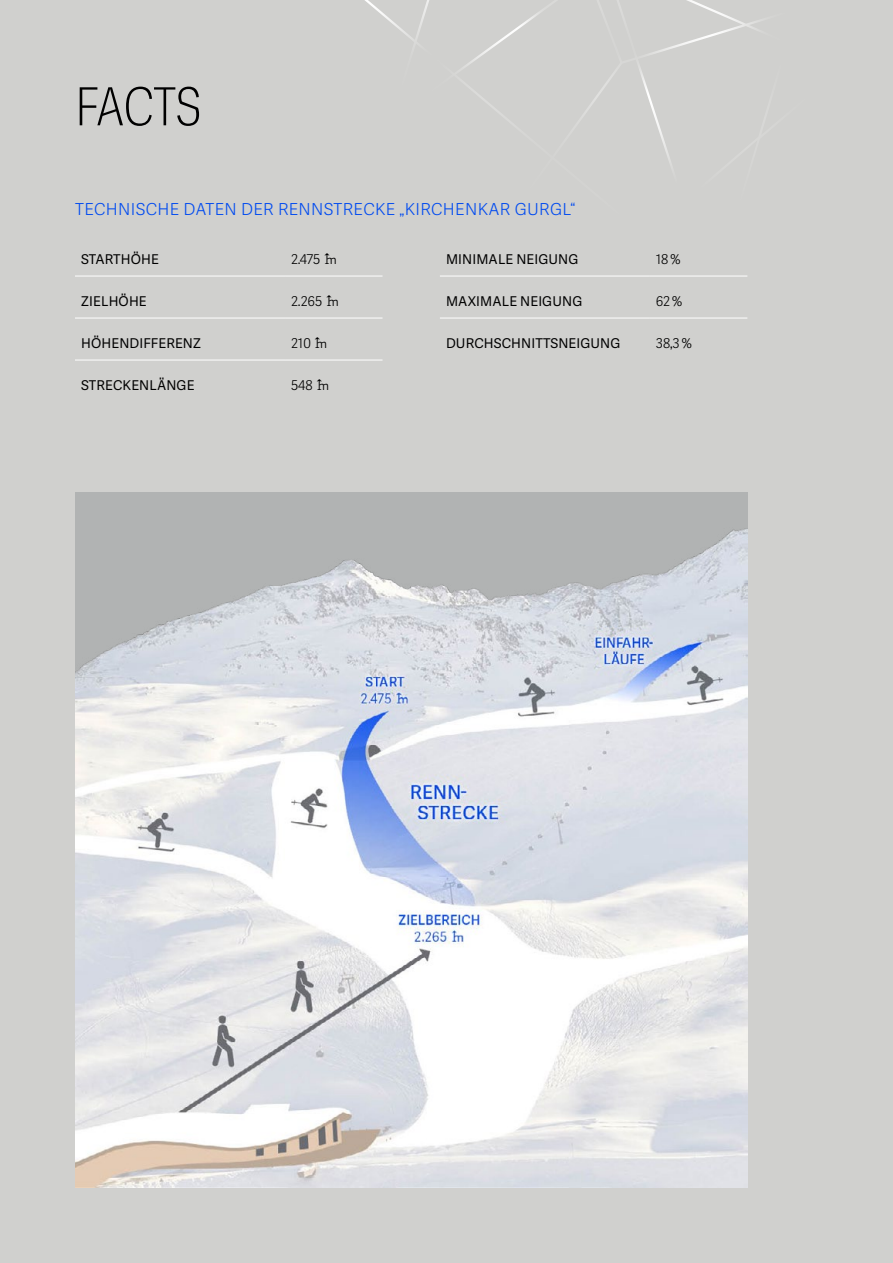
<style>
.page{position:relative;width:893px;height:1263px;background:#d0d0ce}
.page>*{position:absolute;margin:0;border:0;box-sizing:border-box;transform-origin:0 0}
.t1{font:100 52.5px "Adelle Sans Cnd Gurgl HL";letter-spacing:-.02em;color:#000}
.t2{font:300 16.5px "Adelle Sans Gurgl";letter-spacing:.02em;color:#004af0}
.t3{font:13.5px "Adelle Sans Gurgl";letter-spacing:.01em;color:#000}
.t4{font:300 13.5px "Adelle Sans Gurgl";color:#000}
</style>
<div class="page">
<svg style="left:259px;top:0;width:501px;height:319px"></svg>
<hr style="left:75px;top:276px;width:210px;height:1px;background:#fff">
<hr style="left:285px;top:276px;width:97px;height:1px;background:#fff">
<hr style="left:75px;top:318px;width:210px;height:1px;background:#fff">
<hr style="left:285px;top:318px;width:97px;height:1px;background:#fff">
<hr style="left:75px;top:360px;width:210px;height:1px;background:#fff">
<hr style="left:285px;top:360px;width:97px;height:1px;background:#fff">
<hr style="left:440px;top:276px;width:210px;height:1px;background:#fff">
<hr style="left:650px;top:276px;width:97px;height:1px;background:#fff">
<hr style="left:440px;top:318px;width:210px;height:1px;background:#fff">
<hr style="left:650px;top:318px;width:97px;height:1px;background:#fff">
<div style="left:75px;top:492px;width:672px;height:696px;background:#b1b3b3"></div>
<img style="left:75px;top:529px;width:672px;height:659px">
<h1 class="t1" style="left:75px;top:77px;width:128px">FACTS</h1>
<p class="t2" style="left:75px;top:200px;width:502px">TECHNISCHE DATEN DER RENNSTRECKE „KIRCHENKAR GURGL“</p>
<p class="t3" style="left:81px;top:251px;width:79px">STARTHÖHE</p>
<p class="t4" style="left:291px;top:251px;width:48px">2.475 METER</p>
<p class="t3" style="left:81px;top:293px;width:67px">ZIELHÖHE</p>
<p class="t4" style="left:291px;top:293px;width:50px">2.265 METER</p>
<p class="t3" style="left:81px;top:335px;width:121px">HÖHENDIFFERENZ</p>
<p class="t4" style="left:291px;top:335px;width:38px">210 METER</p>
<p class="t3" style="left:81px;top:377px;width:115px">STRECKENLÄNGE</p>
<p class="t4" style="left:291px;top:377px;width:40px">548 METER</p>
<p class="t3" style="left:446px;top:251px;width:134px">MINIMALE NEIGUNG</p>
<p class="t4" style="left:656px;top:251px;width:26px">18 %</p>
<p class="t3" style="left:446px;top:293px;width:138px">MAXIMALE NEIGUNG</p>
<p class="t4" style="left:656px;top:293px;width:28px">62 %</p>
<p class="t3" style="left:446px;top:335px;width:176px">DURCHSCHNITTSNEIGUNG</p>
<p class="t4" style="left:656px;top:335px;width:38px">38,3 %</p>
</div>
